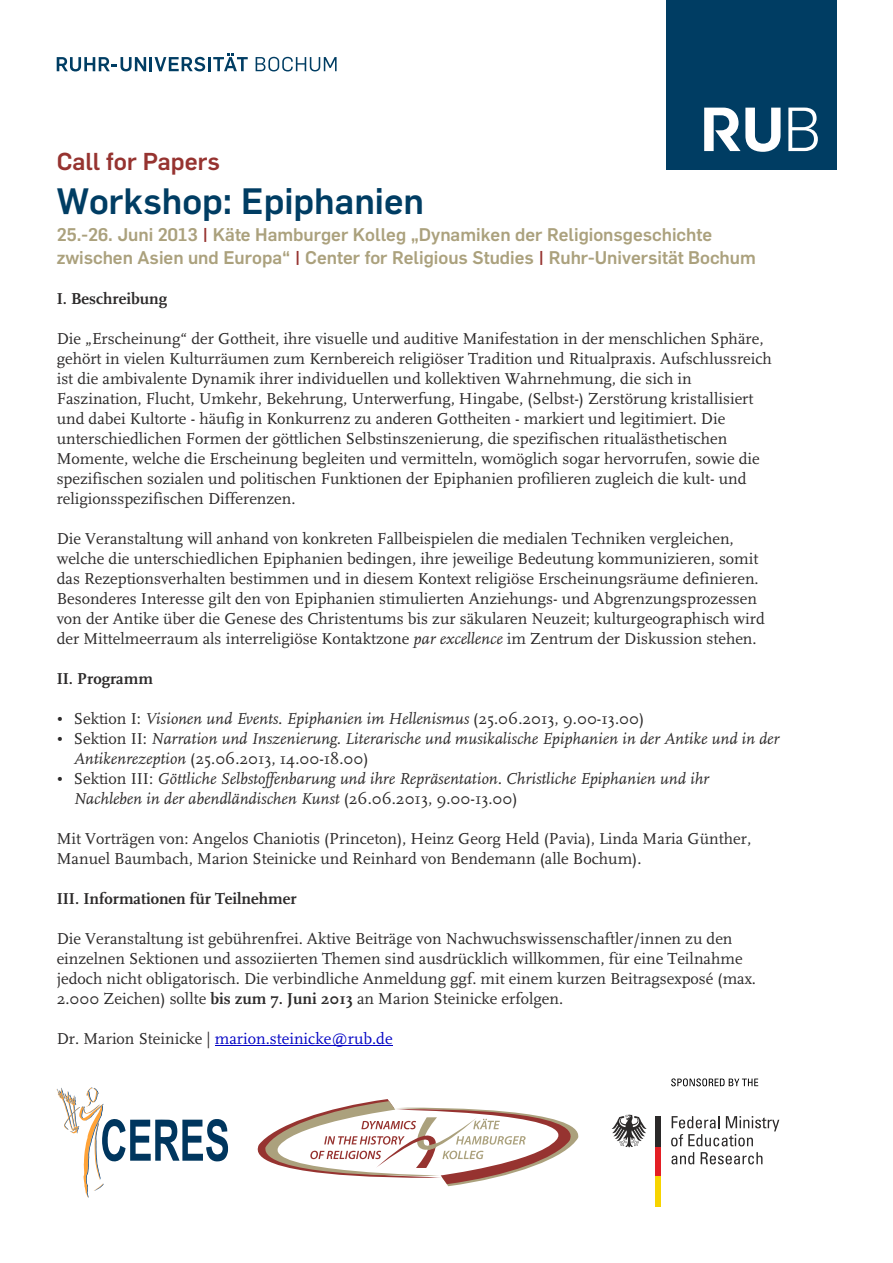
<style>
.page{position:relative;width:893px;height:1263px;background:#fff}
.page>*{position:absolute;margin:0;border:0;box-sizing:border-box;transform-origin:0 0}
.t1{font:700 36px "Rub Flama";color:#003d63}
.t2{font:700 24px "Rub Flama";color:#963330}
.t3{font:700 18px/23.2px "Rub Flama";color:#aba17d}
.t4{font:700 18px "Rub Flama";color:#963330}
.t5{font:16.5px/20px "RUB Scala MZ";color:#2b2929}
.t6{font:italic 16.5px/20px "RUB Scala MZ";color:#2b2929}
.t7{font:700 16.5px "RUB Scala MZ";color:#2b2929}
.t8{font:16.5px "RUB Scala MZ";color:#0000c4}
.s1{font-style:italic}
.s2{font-style:normal}
.s3{font-weight:700}
.s4{color:#2b2929}
</style>
<div class="page">
<svg style="left:256px;top:57px;width:81px;height:14px"></svg>
<svg style="left:213px;top:53px;width:35px;height:18px"></svg>
<hr style="left:208px;top:57px;width:3px;height:14px;background:#003d63">
<svg style="left:57px;top:57px;width:148px;height:14px"></svg>
<div style="left:656px;top:1146px;width:5px;height:30px;background:#e31f24"></div>
<div style="left:656px;top:1176px;width:5px;height:30px;background:#f7d400"></div>
<div style="left:656px;top:1116px;width:5px;height:30px;background:#2b2929"></div>
<svg style="left:612px;top:1115px;width:35px;height:32px"></svg>
<svg style="left:671px;top:1152px;width:23px;height:12px"></svg>
<svg style="left:701px;top:1152px;width:61px;height:12px"></svg>
<svg style="left:671px;top:1116px;width:108px;height:30px"></svg>
<svg style="left:671px;top:1078px;width:87px;height:8px"></svg>
<svg style="left:57px;top:1087px;width:171px;height:111px"></svg>
<div style="left:667px;top:0;width:170px;height:170px;background:#003d63"></div>
<svg style="left:788px;top:108px;width:30px;height:43px"></svg>
<svg style="left:704px;top:108px;width:76px;height:44px"></svg>
<svg style="left:257px;top:1099px;width:322px;height:87px"></svg>
<hr style="left:215px;top:1045px;width:178px;height:1px;background:#0000c4">
<h2 class="t2" style="left:57px;top:147px;width:165px">Call for Papers</h2>
<h1 class="t1" style="left:57px;top:180px;width:369px">Workshop: Epiphanien</h1>
<p class="t3" style="left:57px;top:223px;width:701px">25.-26. Juni 2013 Käte Hamburger Kolleg „Dynamiken der Religionsgeschichte zwischen Asien und Europa“ Center for Religious Studies Ruhr-Universität Bochum</p>
<p class="t4" style="left:203px;top:224px;width:7px">|</p>
<p class="t4" style="left:295px;top:247px;width:7px">|</p>
<p class="t4" style="left:538px;top:247px;width:7px">|</p>
<p class="t7" style="left:57px;top:291px;width:112px">I. Beschreibung</p>
<p class="t5" style="left:57px;top:330px;width:717px">Die „Erscheinung“ der Gottheit, ihre visuelle und auditive Manifestation in der menschlichen Sphäre, gehört in vielen Kulturräumen zum Kernbereich religiöser Tradition und Ritualpraxis. Aufschlussreich ist die ambivalente Dynamik ihrer individuellen und kollektiven Wahrnehmung, die sich in Faszination, Flucht, Umkehr, Bekehrung, Unterwerfung, Hingabe, (Selbst-) Zerstörung kristallisiert und dabei Kultorte - häufig in Konkurrenz zu anderen Gottheiten - markiert und legitimiert. Die unterschiedlichen Formen der göttlichen Selbstinszenierung, die spezifischen ritualästhetischen Momente, welche die Erscheinung begleiten und vermitteln, womöglich sogar hervorrufen, sowie die spezifischen sozialen und politischen Funktionen der Epiphanien profilieren zugleich die kult- und religionsspezifischen Differenzen.</p>
<p class="t5" style="left:57px;top:530px;width:710px">Die Veranstaltung will anhand von konkreten Fallbeispielen die medialen Techniken vergleichen, welche die unterschiedlichen Epiphanien bedingen, ihre jeweilige Bedeutung kommunizieren, somit das Rezeptionsverhalten bestimmen und in diesem Kontext religiöse Erscheinungsräume definieren.<br>Besonderes Interesse gilt den von Epiphanien stimulierten Anziehungs- und Abgrenzungsprozessen von der Antike über die Genese des Christentums bis zur säkularen Neuzeit; kulturgeographisch wird der Mittelmeerraum als interreligiöse Kontaktzone <span class="s1">par excellence</span> im Zentrum der Diskussion stehen.</p>
<p class="t7" style="left:57px;top:671px;width:98px">II. Programm</p>
<p class="t6" style="left:74px;top:710px;width:707px"><span class="s2">Sektion I:</span> Visionen und Events. Epiphanien im Hellenismus <span class="s2">(25.06.2013, 9.00-13.00)<br>Sektion II:</span> Narration und Inszenierung. Literarische und musikalische Epiphanien in der Antike und in der Antikenrezeption <span class="s2">(25.06.2013, 14.00-18.00)<br>Sektion III:</span> Göttliche Selbstoffenbarung und ihre Repräsentation. Christliche Epiphanien und ihr Nachleben in der abendländischen Kunst <span class="s2">(26.06.2013, 9.00-13.00)</span></p>
<p class="t5" style="left:57px;top:830px;width:696px">Mit Vorträgen von: Angelos Chaniotis (Princeton), Heinz Georg Held (Pavia), Linda Maria Günther,<br>Manuel Baumbach, Marion Steinicke und Reinhard von Bendemann (alle Bochum).</p>
<p class="t7" style="left:57px;top:891px;width:241px">III. Informationen für Teilnehmer</p>
<p class="t5" style="left:57px;top:930px;width:701px">Die Veranstaltung ist gebührenfrei. Aktive Beiträge von Nachwuchswissenschaftler/innen zu den einzelnen Sektionen und assoziierten Themen sind ausdrücklich willkommen, für eine Teilnahme jedoch nicht obligatorisch. Die verbindliche Anmeldung ggf. mit einem kurzen Beitragsexposé (max.<br>2.000 Zeichen) sollte <span class="s3">bis zum 7. Juni 2013</span> an Marion Steinicke erfolgen.</p>
<p class="t8" style="left:57px;top:1031px;width:337px"><span class="s4">Dr. Marion Steinicke |</span> marion.steinicke@rub.de</p>
</div>
